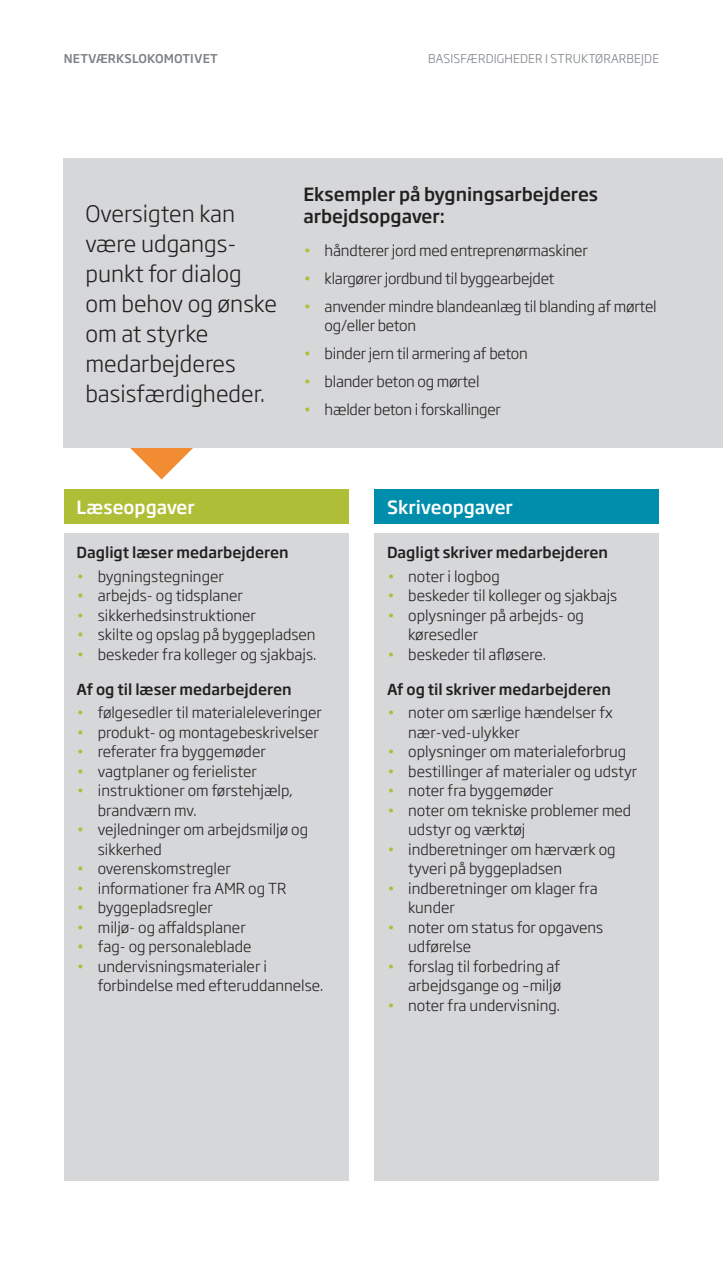
<style>
.page{position:relative;width:723px;height:1263px;background:#fff}
.page>*{position:absolute;margin:0;border:0;box-sizing:border-box;transform-origin:0 0}
.Ny_mellemrubrik_1_li{font:300 22.5px/30px "Soho Gothic Std";color:#231f20}
.Ny_mellemrubrik_1_li-2{font:500 18px/22.5px "Soho Gothic Std";color:#231f20}
.Brødtekst{font:500 18px "Soho Gothic Std";color:#fff}
.t1{font:300 15px/19.5px "Soho Gothic Std";color:#231f20}
.Ny_mellemrubrik_1_li-3{font:500 15px "Soho Gothic Std";color:#231f20}
.Brødtekst-2{font:300 12px "Soho Gothic Std";letter-spacing:.015em;color:#7c8287}
.Brødtekst-3{font:500 12px "Soho Gothic Std";letter-spacing:.015em;color:#7c8287}
.s1{color:#aebf37}
</style>
<div class="page">
<svg style="left:130px;top:448px;width:63px;height:31px"></svg>
<div style="left:64px;top:158px;width:659px;height:290px;background:#d5d7d9"></div>
<div style="left:64px;top:533px;width:285px;height:648px;background:#d5d7d9"></div>
<div style="left:374px;top:533px;width:285px;height:648px;background:#d5d7d9"></div>
<div style="left:64px;top:489px;width:285px;height:35px;background:#aebf37"></div>
<div style="left:374px;top:489px;width:285px;height:35px;background:#008eac"></div>
<p class="Brødtekst-3" style="left:64px;top:51px;width:155px">NETVÆRKSLOKOMOTIVET</p>
<p class="Brødtekst-2" style="left:428px;top:51px;width:232px">BASISFÆRDIGHEDER I STRUKTØRARBEJDE</p>
<p class="Ny_mellemrubrik_1_li" style="left:85px;top:199px;width:193px">Oversigten kan være udgangs&shy;punkt for dialog om behov og ønske om at styrke medarbejderes basisfærdigheder.</p>
<p class="Ny_mellemrubrik_1_li-2" style="left:303px;top:183px;width:296px">Eksempler på bygningsarbejderes arbejdsopgaver:</p>
<p class="t1" style="left:303px;top:241px;width:286px"><span class="s1">•</span> håndterer jord med entreprenørmaskiner</p>
<p class="t1" style="left:303px;top:269px;width:253px"><span class="s1">•</span> klargører jordbund til byggearbejdet</p>
<p class="t1" style="left:325px;top:297px;width:333px;text-indent:-21px"><span class="s1">•</span> anvender mindre blandeanlæg til blanding af mørtel og/eller beton</p>
<p class="t1" style="left:303px;top:344px;width:226px"><span class="s1">•</span> binder jern til armering af beton</p>
<p class="t1" style="left:303px;top:372px;width:178px"><span class="s1">•</span> blander beton og mørtel</p>
<p class="t1" style="left:303px;top:400px;width:199px"><span class="s1">•</span> hælder beton i forskallinger</p>
<p class="Brødtekst" style="left:77px;top:496px;width:120px">Læseopgaver</p>
<p class="Brødtekst" style="left:387px;top:496px;width:127px">Skriveopgaver</p>
<p class="Ny_mellemrubrik_1_li-3" style="left:77px;top:543px;width:214px">Dagligt læser medarbejderen</p>
<p class="t1" style="left:77px;top:567px;width:149px"><span class="s1">•</span> bygningstegninger</p>
<p class="t1" style="left:77px;top:586px;width:168px"><span class="s1">•</span> arbejds- og tidsplaner</p>
<p class="t1" style="left:77px;top:606px;width:181px"><span class="s1">•</span> sikkerhedsinstruktioner</p>
<p class="t1" style="left:77px;top:625px;width:240px"><span class="s1">•</span> skilte og opslag på byggepladsen</p>
<p class="t1" style="left:77px;top:645px;width:241px"><span class="s1">•</span> beskeder fra kolleger og sjakbajs.</p>
<p class="Ny_mellemrubrik_1_li-3" style="left:77px;top:679px;width:217px">Af og til læser medarbejderen</p>
<p class="t1" style="left:77px;top:703px;width:247px"><span class="s1">•</span> følgesedler til materialeleveringer</p>
<p class="t1" style="left:77px;top:723px;width:244px"><span class="s1">•</span> produkt- og montagebeskrivelser</p>
<p class="t1" style="left:77px;top:742px;width:191px"><span class="s1">•</span> referater fra byggemøder</p>
<p class="t1" style="left:77px;top:762px;width:182px"><span class="s1">•</span> vagtplaner og ferielister</p>
<p class="t1" style="left:98px;top:781px;width:196px;text-indent:-21px"><span class="s1">•</span> instruktioner om førstehjælp, brandværn mv.</p>
<p class="t1" style="left:98px;top:820px;width:212px;text-indent:-21px"><span class="s1">•</span> vejledninger om arbejdsmiljø og sikkerhed</p>
<p class="t1" style="left:77px;top:859px;width:156px"><span class="s1">•</span> overenskomstregler</p>
<p class="t1" style="left:77px;top:879px;width:212px"><span class="s1">•</span> informationer fra AMR og TR</p>
<p class="t1" style="left:77px;top:898px;width:138px"><span class="s1">•</span> byggepladsregler</p>
<p class="t1" style="left:77px;top:918px;width:171px"><span class="s1">•</span> miljø- og affaldsplaner</p>
<p class="t1" style="left:77px;top:937px;width:176px"><span class="s1">•</span> fag- og personaleblade</p>
<p class="t1" style="left:98px;top:957px;width:227px;text-indent:-21px"><span class="s1">•</span> undervisningsmaterialer i forbindelse med efteruddannelse.</p>
<p class="Ny_mellemrubrik_1_li-3" style="left:387px;top:543px;width:222px">Dagligt skriver medarbejderen</p>
<p class="t1" style="left:387px;top:567px;width:114px"><span class="s1">•</span> noter i logbog</p>
<p class="t1" style="left:387px;top:586px;width:232px"><span class="s1">•</span> beskeder til kolleger og sjakbajs</p>
<p class="t1" style="left:408px;top:606px;width:177px;text-indent:-21px"><span class="s1">•</span> oplysninger på arbejds- og køresedler</p>
<p class="t1" style="left:387px;top:645px;width:161px"><span class="s1">•</span> beskeder til afløsere.</p>
<p class="Ny_mellemrubrik_1_li-3" style="left:387px;top:679px;width:226px">Af og til skriver medarbejderen</p>
<p class="t1" style="left:408px;top:703px;width:206px;text-indent:-21px"><span class="s1">•</span> noter om særlige hændelser fx nær-ved-ulykker</p>
<p class="t1" style="left:387px;top:742px;width:241px"><span class="s1">•</span> oplysninger om materialeforbrug</p>
<p class="t1" style="left:387px;top:762px;width:252px"><span class="s1">•</span> bestillinger af materialer og udstyr</p>
<p class="t1" style="left:387px;top:781px;width:168px"><span class="s1">•</span> noter fra byggemøder</p>
<p class="t1" style="left:408px;top:801px;width:225px;text-indent:-21px"><span class="s1">•</span> noter om tekniske problemer med udstyr og værktøj</p>
<p class="t1" style="left:408px;top:840px;width:209px;text-indent:-21px"><span class="s1">•</span> indberetninger om hærværk og tyveri på byggepladsen</p>
<p class="t1" style="left:408px;top:879px;width:191px;text-indent:-21px"><span class="s1">•</span> indberetninger om klager fra kunder</p>
<p class="t1" style="left:408px;top:918px;width:197px;text-indent:-21px"><span class="s1">•</span> noter om status for opgavens udførelse</p>
<p class="t1" style="left:387px;top:957px;width:176px;text-align:right"><span class="s1">•</span> forslag til forbedring af arbejdsgange og –miljø</p>
<p class="t1" style="left:387px;top:996px;width:174px"><span class="s1">•</span> noter fra undervisning.</p>
</div>
